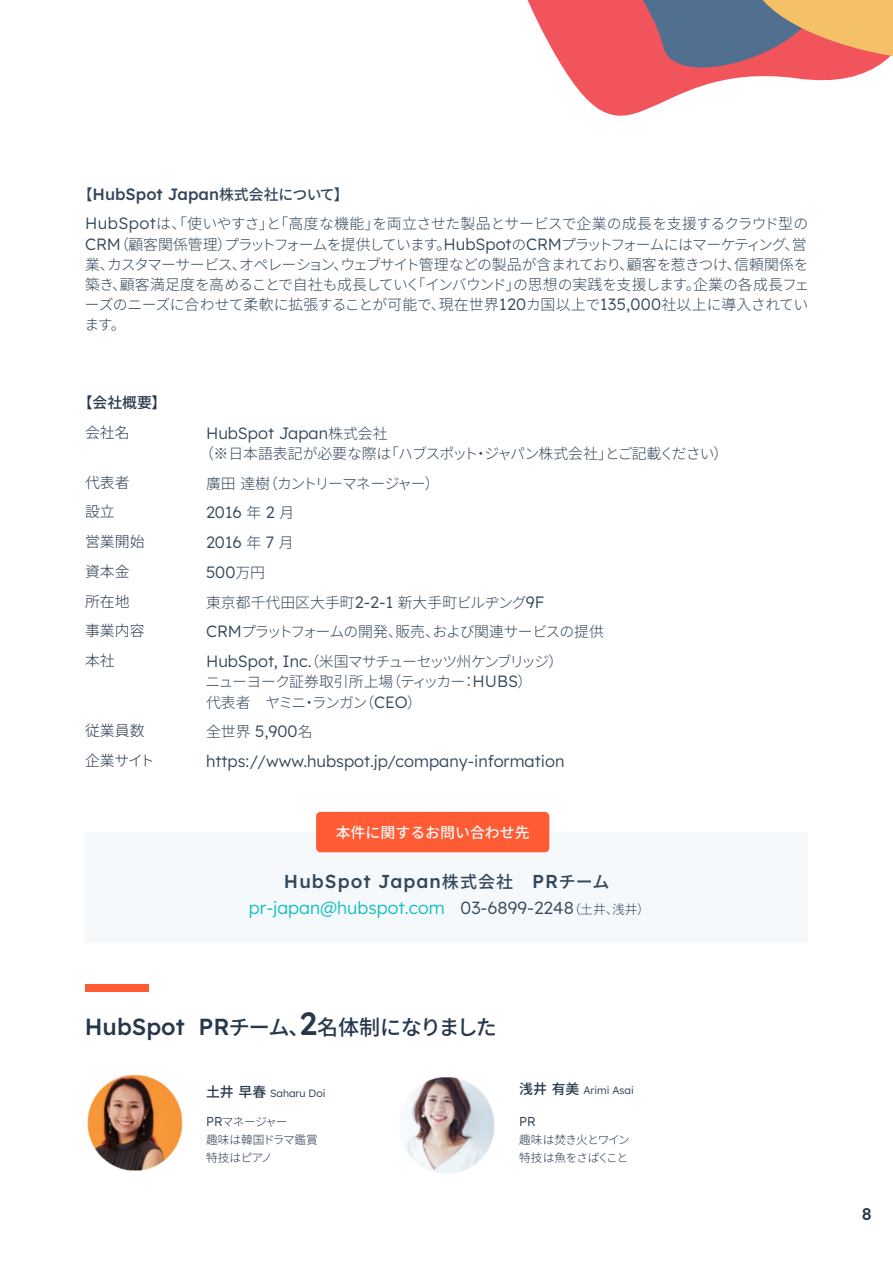
<style>
.page{position:relative;width:893px;height:1263px;background:#fff}
.page>*{position:absolute;margin:0;border:0;box-sizing:border-box;transform-origin:0 0}
.t1{font:500 21.15px "Noto Sans JP";letter-spacing:-.065em;color:#27384d}
.t2{font:500 18.75px "Lexend Deca";letter-spacing:.055em;color:#33475b}
.t3{font:300 17.55px "Lexend Deca";color:#0fbfbf}
.t4{font:500 16.95px "Lexend Deca";color:#27384d}
.t5{font:300 16.35px/29.7px "Lexend Deca";color:#33475b;text-align:justify}
.t6{font:500 16.35px "Lexend Deca";color:#33475b}
.t7{font:300 14.85px/20.2px "Noto Sans JP";letter-spacing:-.04em;color:#33475b}
.t8{font:300 14.85px/29.7px "Noto Sans JP";color:#27384d}
.t9{font:500 14.85px "Noto Sans JP";color:#f7f7f7}
.t10{font:500 14.85px "Noto Sans JP";color:#27384d}
.t11{font:300 12.9px "Lexend Deca";color:#27384d}
.t12{font:300 11.7px/18.1px "Noto Sans JP";letter-spacing:-.04em;color:#27384d}
.t13{font:300 10.5px "Lexend Deca";color:#27384d}
.s1{font-family:"Noto Sans JP";font-size:14.85px}
.s2{font-family:"Lexend Deca";font-size:16.35px}
.s3{font-family:"Noto Sans JP";font-size:16.95px}
.s4{color:#33475b}
.s5{font-family:"Noto Sans JP";font-size:12.75px;color:#33475b}
.s6{font-family:"Lexend Deca";font-size:23.25px}
.s7{font-family:"Lexend Deca";font-size:32.25px}
.s8{font-family:"Noto Sans JP";font-weight:500;font-size:13.95px}
.s9{font-family:"Lexend Deca";font-size:12.9px}
</style>
<div class="page">
<div style="left:85px;top:832px;width:723px;height:111px;background:#f6f9fc"></div>
<div style="left:316px;top:812px;width:233px;height:40px;background:#ff5c35;border-radius:4px"></div>
<div style="left:85px;top:984px;width:64px;height:7px;background:#ff5c35"></div>
<svg style="left:527px;top:0;width:366px;height:116px"></svg>
<img style="left:87px;top:1074px;width:96px;height:97px">
<img style="left:403px;top:1077px;width:92px;height:96px">
<p class="t6" style="left:78px;top:183px;width:272px"><span class="s1">【</span>HubSpot Japan<span class="s1">株式会社について】</span></p>
<p class="t7" style="left:85px;top:214px;width:726px"><span class="s2">HubSpot</span>は、「使いやすさ」と「高度な機能」を両立させた製品とサービスで企業の成長を支援するクラウド型の<span class="s2">CRM</span>（顧客関係管理）プラットフォームを提供しています。<span class="s2">HubSpot</span>の<span class="s2">CRM</span>プラットフォームにはマーケティング、営業、カスタマーサービス、オペレーション、ウェブサイト管理などの製品が含まれており、顧客を惹きつけ、信頼関係を築き、顧客満足度を高めることで自社も成長していく「インバウンド」の思想の実践を支援します。企業の各成長フェーズのニーズに合わせて柔軟に拡張することが可能で、現在世界<span class="s2">120</span>カ国以上で<span class="s2">135,000</span>社以上に導入されています。</p>
<p class="t10" style="left:78px;top:394px;width:90px">【会社概要】</p>
<p class="t8" style="left:85px;top:418px;width:46px">会社名</p>
<p class="t8" style="left:85px;top:467px;width:76px">代表者<br>設立<br>営業開始資本金<br>所在地　　事業内容本社</p>
<p class="t8" style="left:85px;top:716px;width:71px">従業員数企業サイト</p>
<p class="t5" style="left:206px;top:417px;width:183px">HubSpot Japan<span class="s1">株式会社</span></p>
<p class="t7" style="left:206px;top:439px;width:524px;line-height:29.7px;text-indent:-7px">（※日本語表記が必要な際は「ハブスポット・ジャパン株式会社」とご記載ください）廣田達樹（カントリーマネージャー）</p>
<p class="t5" style="left:206px;top:497px;width:90px">2016 <span class="s1">年</span> 2 <span class="s1">月</span>2016 <span class="s1">年</span> 7 <span class="s1">月</span>500<span class="s1">万円</span></p>
<p class="t7" style="left:206px;top:588px;width:399px;line-height:29.7px">東京都千代田区大手町<span class="s2">2-2-1</span> 新大手町ビルヂング<span class="s2">9F<br>CRM</span>プラットフォームの開発、販売、および関連サービスの提供<br><span class="s2">HubSpot, Inc.</span>（米国マサチューセッツ州ケンブリッジ）</p>
<p class="t7" style="left:206px;top:672px;width:328px">ニューヨーク証券取引所上場（ティッカー：<span class="s2">HUBS</span>）代表者　ヤミニ・ランガン（<span class="s2">CEO</span>）</p>
<p class="t5" style="left:206px;top:716px;width:360px"><span class="s1">全世界</span> 5,900<span class="s1">名</span>https://www.hubspot.jp/company-information</p>
<p class="t9" style="left:336px;top:824px;width:195px">本件に関するお問い合わせ先</p>
<p class="t2" style="left:284px;top:867px;width:327px">HubSpot Japan<span class="s3">株式会社　</span>PR<span class="s3">チーム</span></p>
<p class="t3" style="left:249px;top:895px;width:403px">pr-japan@hubspot.com <span class="s4">03-6899-2248</span><span class="s5">（土井、浅井）</span></p>
<h1 class="t1" style="left:85px;top:1015px;width:413px"><span class="s6">HubSpot PR</span>チーム、<span class="s7">2</span>名体制になりました</h1>
<p class="t13" style="left:206px;top:1085px;width:121px"><span class="s8">土井早春</span> Saharu Doi</p>
<p class="t13" style="left:519px;top:1082px;width:116px"><span class="s8">浅井有美</span> Arimi Asai</p>
<p class="t12" style="left:206px;top:1112px;width:113px"><span class="s9">PR</span>マネージャー<br>趣味は韓国ドラマ鑑賞特技はピアノ</p>
<p class="t11" style="left:519px;top:1111px;width:18px">PR</p>
<p class="t12" style="left:519px;top:1130px;width:112px">趣味は焚き火とワイン特技は魚をさばくこと</p>
<p class="t4" style="left:862px;top:1202px;width:11px">8</p>
</div>
